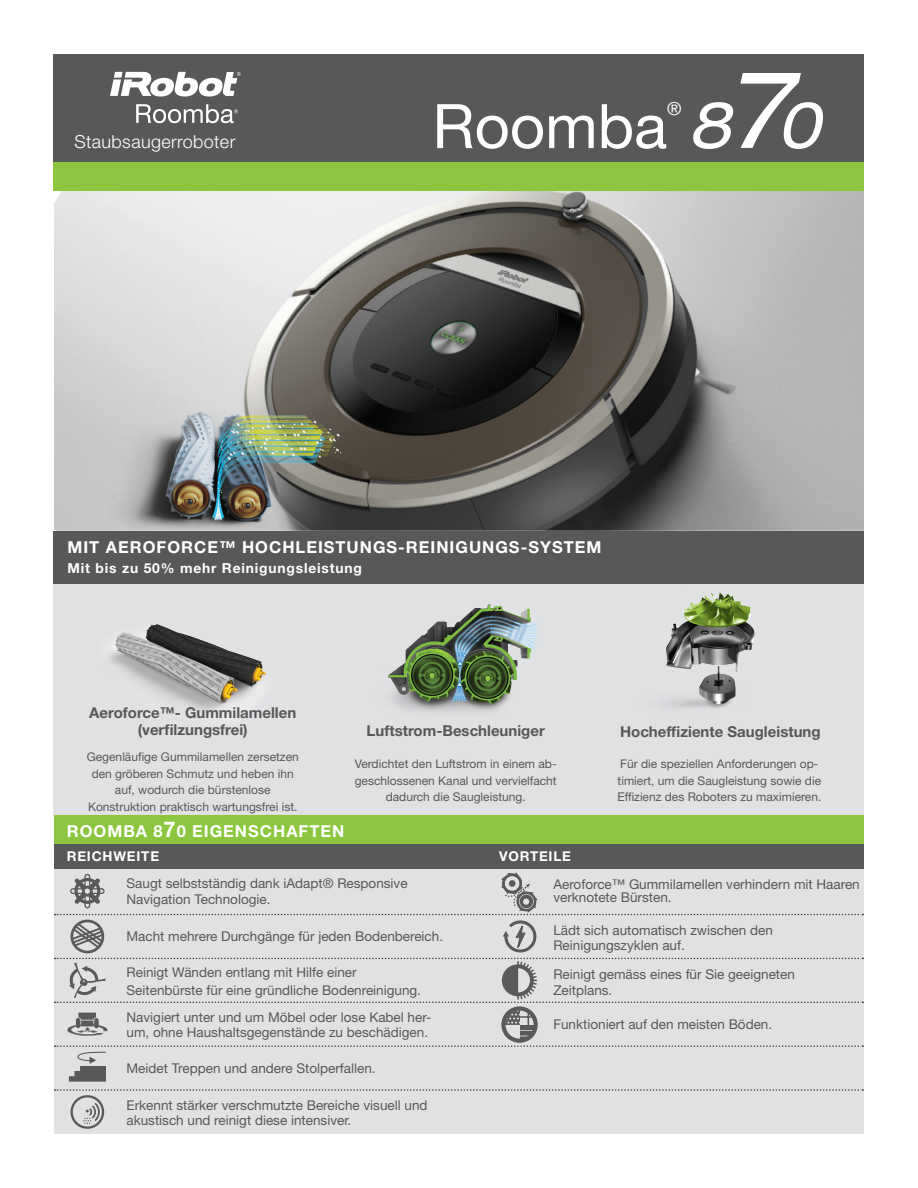
<style>
.page{position:relative;width:918px;height:1188px;background:#fff}
.page>*{position:absolute;margin:0;border:0;box-sizing:border-box;transform-origin:0 0}
.t1{font:61.5px "Helvetica Neue LT Std";color:#fff}
.t2{font:300 18px "Helvetica Neue LT Std";letter-spacing:.02em;color:#fff}
.t3{font:18px "Helvetica Neue LT Std";color:#fff}
.t4{font:700 16.5px "Helvetica Neue LT Std";letter-spacing:.06em;color:#fff}
.t5{font:700 15px/16.5px "Helvetica Neue LT Std";color:#57585a;text-align:center}
.t6{font:700 13.8px "Helvetica Neue LT Std";letter-spacing:.06em;color:#fff}
.t7{font:13.5px/15px "Helvetica Neue LT Std";color:#57585a}
.t8{font:700 13.5px "Helvetica Neue LT Std";letter-spacing:.06em;color:#fff}
.t9{font:12px/16.5px "Helvetica Neue LT Std";color:#57585a;text-align:center}
.s1{font-style:italic;font-stretch:expanded;font-size:64.5px}
.s2{font-style:italic;font-stretch:expanded;font-size:108px}
.s3{font-size:21.75px}
</style>
<div class="page">
<div style="left:53px;top:54px;width:811px;height:108px;background:#57585a"></div>
<div style="left:54px;top:869px;width:810px;height:265px;background:#e0e1e3"></div>
<div style="left:54px;top:844px;width:810px;height:25px;background:#57585a"></div>
<div style="left:53px;top:584px;width:811px;height:231px;background:#e0e1e3"></div>
<img style="left:109px;top:624px;width:157px;height:86px">
<img style="left:665px;top:592px;width:90px;height:116px">
<img style="left:388px;top:604px;width:149px;height:108px">
<div style="left:54px;top:815px;width:810px;height:29px;background:#8bc63e"></div>
<img style="left:54px;top:190px;width:810px;height:341px">
<div style="left:53px;top:162px;width:811px;height:28px;background:#8bc63e"></div>
<div style="left:53px;top:531px;width:811px;height:53px;background:#57585a"></div>
<svg style="left:110px;top:72px;width:131px;height:25px"></svg>
<svg style="left:136px;top:104px;width:102px;height:19px"></svg>
<img style="left:105px;top:386px;width:238px;height:143px">
<svg style="left:55px;top:1089px;width:808px;height:40px"></svg>
<svg style="left:55px;top:872px;width:808px;height:210px"></svg>
<h2 class="t2" style="left:75px;top:131px;width:162px">Staubsaugerroboter</h2>
<h1 class="t1" style="left:432px;top:90px;width:389px">Roomba <span class="s1">8</span><span class="s2">7</span><span class="s1">0</span></h1>
<h2 class="t3" style="left:667px;top:98px;width:16px">®</h2>
<p class="t4" style="left:67px;top:537px;width:536px">MIT AEROFORCE™ HOCHLEISTUNGS-REINIGUNGS-SYSTEM</p>
<p class="t6" style="left:67px;top:560px;width:296px">Mit bis zu 50% mehr Reinigungsleistung</p>
<p class="t5" style="left:89px;top:704px;width:209px">Aeroforce™- Gummilamellen (verfilzungsfrei)</p>
<p class="t9" style="left:87px;top:749px;width:214px">Gegenläufige Gummilamellen zersetzen den gröberen Schmutz und heben ihn auf, wodurch die bürstenlose Konstruktion praktisch wartungsfrei ist.</p>
<p class="t4" style="left:67px;top:821px;width:279px">ROOMBA 8<span class="s3">7</span>0 EIGENSCHAFTEN</p>
<p class="t5" style="left:367px;top:722px;width:180px">Luftstrom-Beschleuniger</p>
<p class="t9" style="left:355px;top:756px;width:204px">Verdichtet den Luftstrom in einem ab&shy;geschlossenen Kanal und vervielfacht dadurch die Saugleistung.</p>
<p class="t8" style="left:67px;top:848px;width:94px">REICHWEITE</p>
<p class="t8" style="left:499px;top:848px;width:73px">VORTEILE</p>
<p class="t5" style="left:620px;top:723px;width:202px">Hocheffiziente Saugleistung</p>
<p class="t9" style="left:617px;top:756px;width:205px;text-align:left">Für die speziellen Anforderungen op&shy;timiert, um die Saugleistung sowie die<br>Effizienz des Roboters zu maximieren.</p>
<p class="t7" style="left:127px;top:874px;width:283px;line-height:16.5px">Saugt selbstständig dank iAdapt® Responsive<br>Navigation Technologie.</p>
<p class="t7" style="left:553px;top:877px;width:308px;line-height:13.5px">Aeroforce™ Gummilamellen verhindern mit Haaren verknotete Bürsten.</p>
<p class="t7" style="left:127px;top:929px;width:318px">Macht mehrere Durchgänge für jeden Bodenbereich.</p>
<p class="t7" style="left:553px;top:922px;width:221px">Lädt sich automatisch zwischen den<br>Reinigungszyklen auf.</p>
<p class="t7" style="left:553px;top:965px;width:243px;line-height:16.5px">Reinigt gemäss eines für Sie geeigneten<br>Zeitplans.</p>
<p class="t7" style="left:127px;top:963px;width:296px;line-height:18px">Reinigt Wänden entlang mit Hilfe einer<br>Seitenbürste für eine gründliche Bodenreinigung.</p>
<p class="t7" style="left:127px;top:1009px;width:306px">Navigiert unter und um Möbel oder lose Kabel her&shy;um, ohne Haushaltsgegenstände zu beschädigen.</p>
<p class="t7" style="left:553px;top:1017px;width:220px">Funktioniert auf den meisten Böden.</p>
<p class="t7" style="left:127px;top:1060px;width:251px">Meidet Treppen und andere Stolperfallen.</p>
<p class="t7" style="left:127px;top:1097px;width:303px">Erkennt stärker verschmutzte Bereiche visuell und akustisch und reinigt diese intensiver.</p>
</div>
